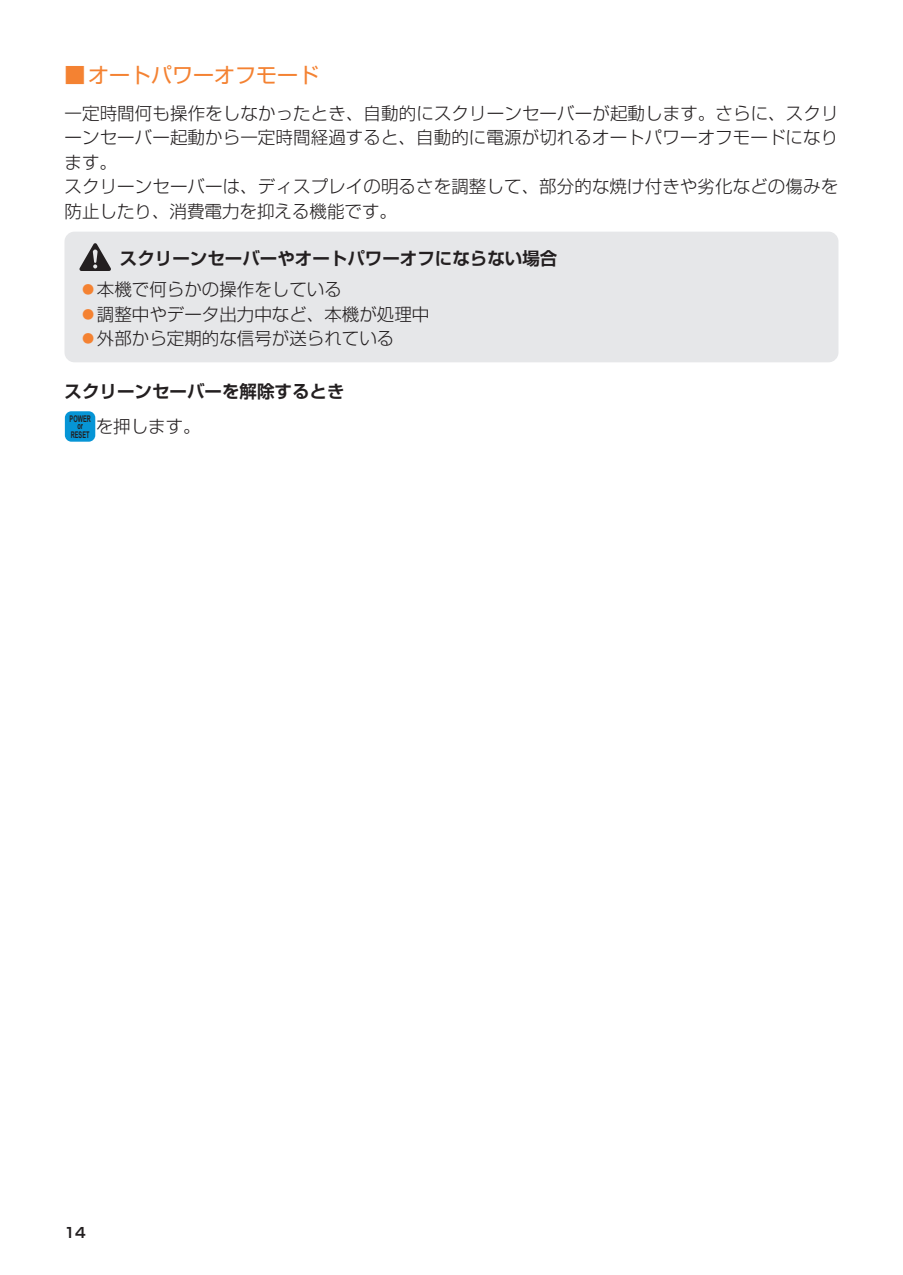
<style>
.page{position:relative;width:903px;height:1275px;background:#fff}
.page>*{position:absolute;margin:0;border:0;box-sizing:border-box;transform-origin:0 0}
.t1{font:21px "Shin Go Pro";color:#f48232}
.t2{font:300 17.5px/24.5px "Shin Go Pro";letter-spacing:.005em;color:#231f20}
.t3{font:700 17.5px "Shin Go Pro De";color:#231f20}
.t4{font:700 14px "Shin Go Pro De";color:#231f20}
.t5{font:700 9.28px/6.8px "Arial";color:#231f20;text-align:center;scale:.61 1}
.s1{font-weight:300}
.s2{font-weight:400;color:#f48232}
</style>
<div class="page">
<div style="left:64px;top:232px;width:774px;height:130px;background:#e6e7e9;border-radius:10px"></div>
<svg style="left:79px;top:243px;width:32px;height:28px"></svg>
<div style="left:65px;top:411px;width:30px;height:31px;background:#0695d6;border-radius:7px"></div>
<p class="t1" style="left:64px;top:58px;width:256px"><span class="s1">■</span>オートパワーオフモード</p>
<p class="t2" style="left:64px;top:99px;width:775px">一定時間何も操作をしなかったとき、自動的にスクリーンセーバーが起動します。さらに、スクリーンセーバー起動から一定時間経過すると、自動的に電源が切れるオートパワーオフモードになります。<br>スクリーンセーバーは、ディスプレイの明るさを調整して、部分的な焼け付きや劣化などの傷みを防止したり、消費電力を抑える機能です。</p>
<p class="t3" style="left:120px;top:244px;width:439px">スクリーンセーバーやオートパワーオフにならない場合</p>
<p class="t2" style="left:79px;top:275px;width:352px"><span class="s2">⿟</span>本機で何らかの操作をしている<br><span class="s2">⿟</span>調整中やデータ出力中など、本機が処理中<span class="s2">⿟</span>外部から定期的な信号が送られている</p>
<p class="t3" style="left:64px;top:377px;width:282px">スクリーンセーバーを解除するとき</p>
<p class="t5" style="left:70px;top:415px;width:36px">POWER or</p>
<p class="t2" style="left:71px;top:412px;width:131px"><sub>RESET</sub> を押します。</p>
<p class="t4" style="left:64px;top:1221px;width:23px">14</p>
</div>
